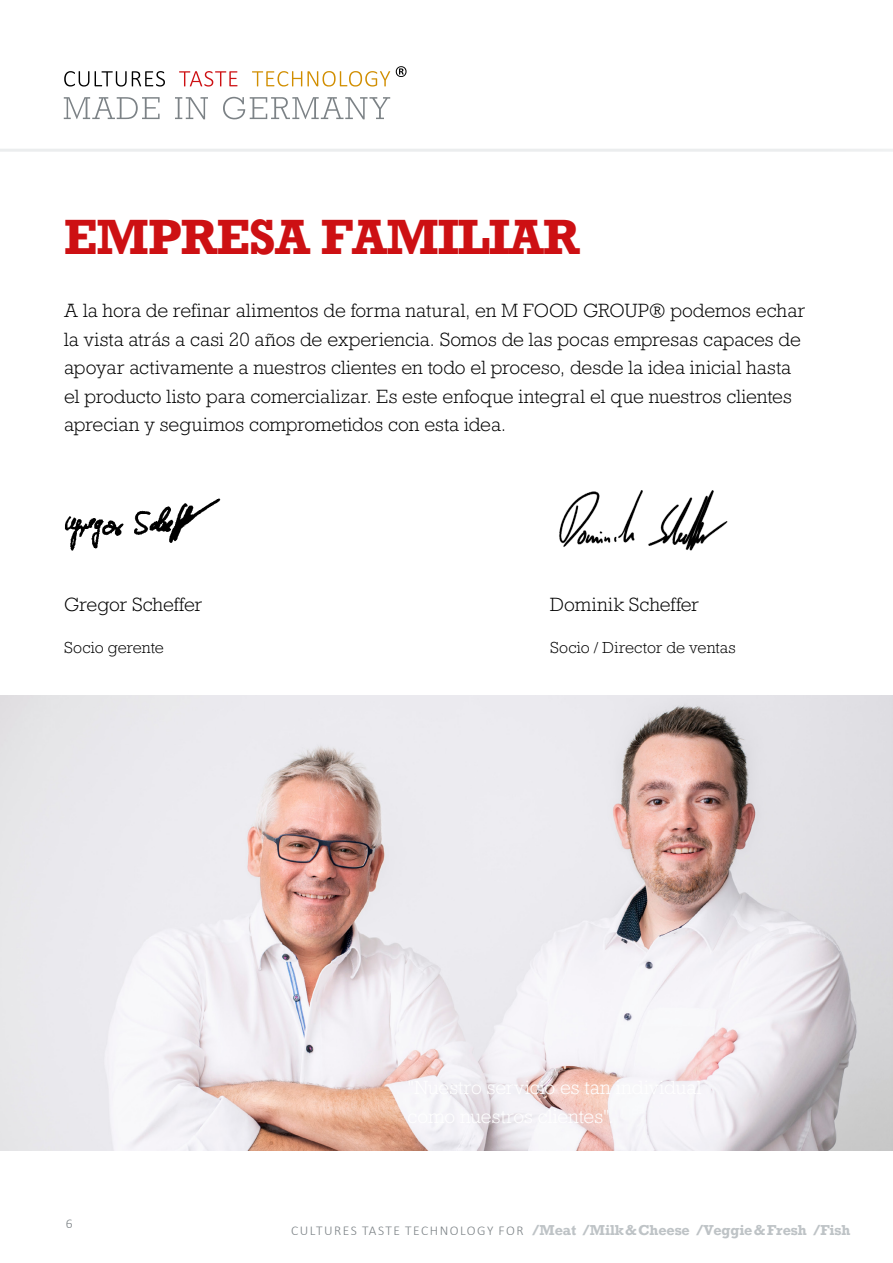
<style>
.page{position:relative;width:893px;height:1263px;background:#fff}
.page>*{position:absolute;margin:0;border:0;box-sizing:border-box;transform-origin:0 0}
.t1{font:700 46.5px "Rockwell Nova";letter-spacing:-.02em;color:#cd1013}
.t2{font:300 18px/28.5px "Rockwell Nova";letter-spacing:-.005em;color:#000}
.t3{font:300 15px "Rockwell Nova";color:#000}
.t4{font:700 13.5px "Rockwell Nova";letter-spacing:-.01em;color:#bec3c6}
.t5{font:300 13.5px "Calibri";color:#7c8286}
.s1{font-family:"Calibri";font-weight:300;color:#7c8286}
</style>
<div class="page">
<img style="left:0;top:695px;width:893px;height:455px">
<hr style="left:0;top:149px;width:893px;height:3px;background:#ebedee">
<svg style="left:64px;top:71px;width:25px;height:16px"></svg>
<svg style="left:95px;top:71px;width:70px;height:16px"></svg>
<svg style="left:179px;top:71px;width:58px;height:16px"></svg>
<svg style="left:252px;top:71px;width:138px;height:16px"></svg>
<svg style="left:64px;top:97px;width:96px;height:22px"></svg>
<svg style="left:175px;top:97px;width:33px;height:22px"></svg>
<svg style="left:223px;top:97px;width:167px;height:22px"></svg>
<svg style="left:396px;top:66px;width:11px;height:11px"></svg>
<img style="left:65px;top:498px;width:156px;height:53px">
<img style="left:559px;top:490px;width:169px;height:61px">
<h1 class="t1" style="left:64px;top:207px;width:517px">EMPRESA FAMILIAR</h1>
<p class="t2" style="left:64px;top:296px;width:743px">A la hora de refinar alimentos de forma natural, en M FOOD GROUP® podemos echar la vista atrás a casi 20 años de experiencia. Somos de las pocas empresas capaces de apoyar activamente a nuestros clientes en todo el proceso, desde la idea inicial hasta el producto listo para comercializar. Es este enfoque integral el que nuestros clientes aprecian y seguimos comprometidos con esta idea.</p>
<p class="t2" style="left:64px;top:590px;width:140px">Gregor Scheffer</p>
<p class="t2" style="left:550px;top:590px;width:150px">Dominik Scheffer</p>
<p class="t3" style="left:64px;top:639px;width:101px">Socio gerente</p>
<p class="t3" style="left:550px;top:639px;width:187px">Socio / Director de ventas</p>
<p class="t5" style="left:65px;top:1215px;width:8px">6</p>
<p class="t4" style="left:291px;top:1221px;width:561px"><span class="s1">CULTURES TASTE TECHNOLOGY FOR</span> /Meat /Milk&amp;Cheese /Veggie&amp;Fresh /Fish</p>
</div>
